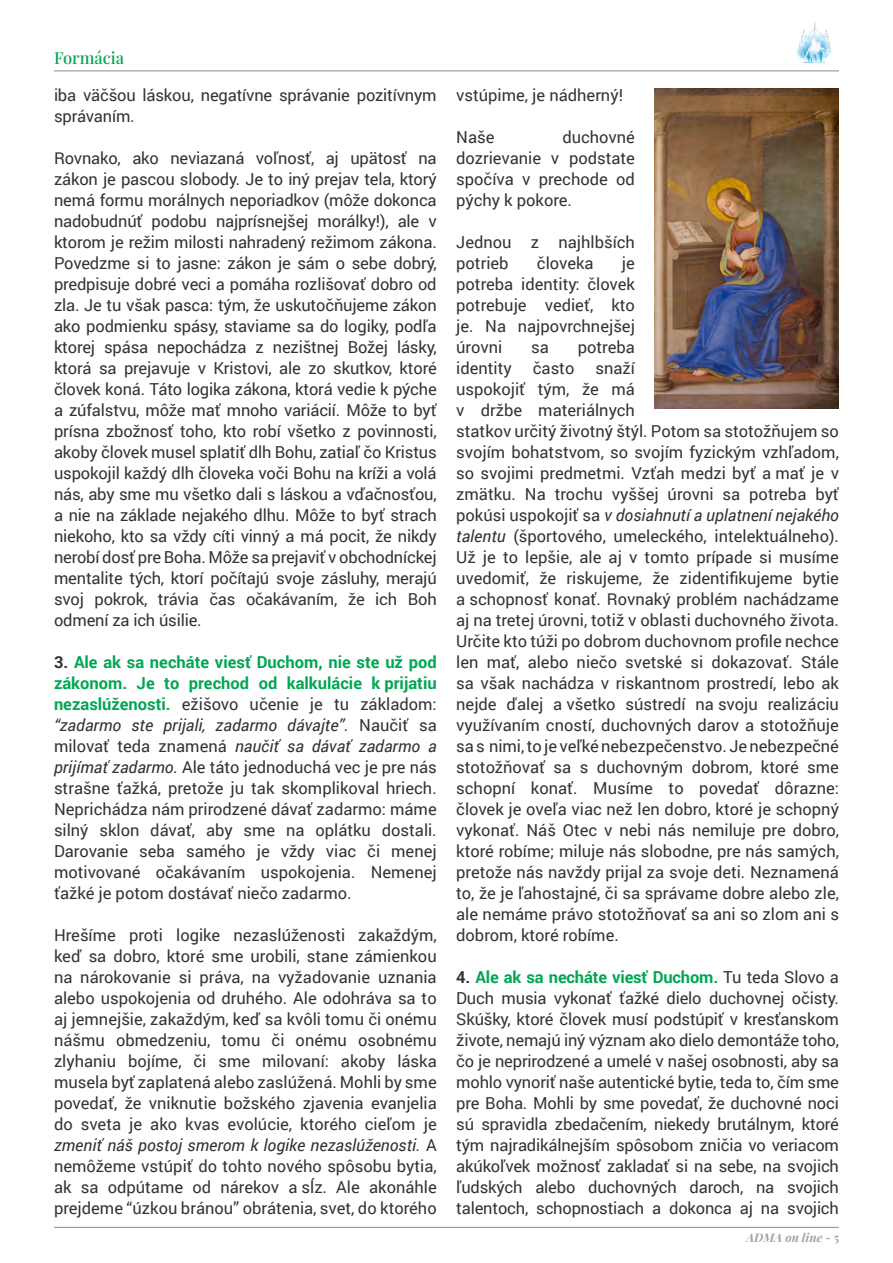
<style>
.page{position:relative;width:893px;height:1263px;background:#fff}
.page>*{position:absolute;margin:0;border:0;box-sizing:border-box;transform-origin:0 0}
.t1{font:16.5px/21px "Roboto";color:#333;text-align:justify}
.t2{font:500 16.5px "Playfair Display";color:#00a652}
.t3{font:italic 700 12px "Playfair Display";color:#a1a3a4}
.s1{font-weight:700}
.s2{font-weight:700;color:#00a652}
.s3{font-style:italic}
.s4{font-style:normal}
</style>
<div class="page">
<hr style="left:54px;top:1227px;width:785px;height:1px;background:#8a8c8e">
<hr style="left:54px;top:71px;width:785px;height:1px;background:#8a8c8e">
<img style="left:791px;top:23px;width:48px;height:48px">
<img style="left:654px;top:89px;width:185px;height:319px">
<p class="t2" style="left:54px;top:45px;width:72px">Formácia</p>
<p class="t1" style="left:54px;top:84px;width:384px">iba väčšou láskou, negatívne správanie pozitívnym správaním.</p>
<p class="t1" style="left:54px;top:147px;width:384px">Rovnako, ako neviazaná voľnosť, aj upätosť na zákon je pascou slobody. Je to iný prejav tela, ktorý nemá formu morálnych neporiadkov (môže dokonca nadobudnúť podobu najprísnejšej morálky!), ale v ktorom je režim milosti nahradený režimom zákona.<br>Povedzme si to jasne: zákon je sám o sebe dobrý, predpisuje dobré veci a pomáha rozlišovať dobro od zla. Je tu však pasca: tým, že uskutočňujeme zákon ako podmienku spásy, staviame sa do logiky, podľa ktorej spása nepochádza z nezištnej Božej lásky, ktorá sa prejavuje v Kristovi, ale zo skutkov, ktoré človek koná. Táto logika zákona, ktorá vedie k pýche a zúfalstvu, môže mať mnoho variácií. Môže to byť prísna zbožnosť toho, kto robí všetko z povinnosti, akoby človek musel splatiť dlh Bohu, zatiaľ čo Kristus uspokojil každý dlh človeka voči Bohu na kríži a volá nás, aby sme mu všetko dali s láskou a vďačnosťou, a nie na základe nejakého dlhu. Môže to byť strach niekoho, kto sa vždy cíti vinný a má pocit, že nikdy nerobí dosť pre Boha. Môže sa prejaviť v obchodníckej mentalite tých, ktorí počítajú svoje zásluhy, merajú svoj pokrok, trávia čas očakávaním, že ich Boh odmení za ich úsilie.</p>
<p class="t1" style="left:54px;top:651px;width:384px"><span class="s1">3.</span> <span class="s2">Ale ak sa necháte viesť Duchom, nie ste už pod zákonom. Je to prechod od kalkulácie k prijatiu nezaslúženosti.</span> ežišovo učenie je tu základom: <span class="s3">“zadarmo ste prijali, zadarmo dávajte”.</span> Naučiť sa milovať teda znamená <span class="s3">naučiť sa dávať zadarmo a prijímať zadarmo.</span> Ale táto jednoduchá vec je pre nás strašne ťažká, pretože ju tak skomplikoval hriech.<br>Neprichádza nám prirodzené dávať zadarmo: máme silný sklon dávať, aby sme na oplátku dostali.<br>Darovanie seba samého je vždy viac či menej motivované očakávaním uspokojenia. Nemenej ťažké je potom dostávať niečo zadarmo.</p>
<p class="t1" style="left:54px;top:924px;width:384px">Hrešíme proti logike nezaslúženosti zakaždým, keď sa dobro, ktoré sme urobili, stane zámienkou na nárokovanie si práva, na vyžadovanie uznania alebo uspokojenia od druhého. Ale odohráva sa to aj jemnejšie, zakaždým, keď sa kvôli tomu či onému nášmu obmedzeniu, tomu či onému osobnému zlyhaniu bojíme, či sme milovaní: akoby láska musela byť zaplatená alebo zaslúžená. Mohli by sme povedať, že vniknutie božského zjavenia evanjelia do sveta je ako kvas evolúcie, ktorého cieľom je <span class="s3">zmeniť náš postoj smerom k logike nezaslúženosti.</span> A nemôžeme vstúpiť do tohto nového spôsobu bytia, ak sa odpútame od nárekov a sĺz. Ale akonáhle prejdeme “úzkou bránou” obrátenia, svet, do ktorého</p>
<p class="t1" style="left:456px;top:84px;width:168px">vstúpime, je nádherný!</p>
<p class="t1" style="left:456px;top:125px;width:40px">Naše</p>
<p class="t1" style="left:456px;top:125px;width:180px;text-indent:106px">duchovné dozrievanie v podstate spočíva v prechode od pýchy k pokore.</p>
<p class="t1" style="left:456px;top:230px;width:180px">Jednou z najhlbších potrieb</p>
<p class="t1" style="left:456px;top:252px;width:180px;text-indent:166px">je potreba identity: človek potrebuje vedieť, kto je. Na najpovrchnejšej úrovni</p>
<p class="t1" style="left:537px;top:252px;width:58px">človeka</p>
<p class="t1" style="left:531px;top:336px;width:19px">sa</p>
<p class="t1" style="left:578px;top:336px;width:59px">potreba</p>
<p class="t1" style="left:456px;top:357px;width:57px">identity</p>
<p class="t1" style="left:533px;top:357px;width:43px">často</p>
<p class="t1" style="left:456px;top:357px;width:384px;text-align:left;text-indent:139px">snaží<br>uspokojiť tým, že má<br>v držbe materiálnych<br>statkov určitý životný štýl. Potom sa stotožňujem so svojím bohatstvom, so svojím fyzickým vzhľadom, so svojimi predmetmi. Vzťah medzi byť a mať je v zmätku. Na trochu vyššej úrovni sa potreba byť pokúsi uspokojiť sa <span class="s3">v dosiahnutí a uplatnení nejakého talentu</span> (športového, umeleckého, intelektuálneho).<br>Už je to lepšie, ale aj v tomto prípade si musíme uvedomiť, že riskujeme, že zidentifikujeme bytie a schopnosť konať. Rovnaký problém nachádzame aj na tretej úrovni, totiž v oblasti duchovného života.<br>Určite kto túži po dobrom duchovnom profile nechce len mať, alebo niečo svetské si dokazovať. Stále sa však nachádza v riskantnom prostredí, lebo ak nejde ďalej a všetko sústredí na svoju realizáciu využívaním cností, duchovných darov a stotožňuje sa s nimi, to je veľké nebezpečenstvo. Je nebezpečné stotožňovať sa s duchovným dobrom, ktoré sme schopní konať. Musíme to povedať dôrazne: človek je oveľa viac než len dobro, ktoré je schopný vykonať. Náš Otec v nebi nás nemiluje pre dobro, ktoré robíme; miluje nás slobodne, pre nás samých, pretože nás navždy prijal za svoje deti. Neznamená to, že je ľahostajné, či sa správame dobre alebo zle, ale nemáme právo stotožňovať sa ani so zlom ani s dobrom, ktoré robíme.</p>
<p class="t1" style="left:456px;top:966px;width:384px"><span class="s1">4.</span> <span class="s2">Ale ak sa necháte viesť Duchom.</span> Tu teda Slovo a Duch musia vykonať ťažké dielo duchovnej očisty.<br>Skúšky, ktoré človek musí podstúpiť v kresťanskom živote, nemajú iný význam ako dielo demontáže toho, čo je neprirodzené a umelé v našej osobnosti, aby sa mohlo vynoriť naše autentické bytie, teda to, čím sme pre Boha. Mohli by sme povedať, že duchovné noci sú spravidla zbedačením, niekedy brutálnym, ktoré tým najradikálnejším spôsobom zničia vo veriacom akúkoľvek možnosť zakladať si na sebe, na svojich ľudských alebo duchovných daroch, na svojich talentoch, schopnostiach a dokonca aj na svojich</p>
<p class="t3" style="left:746px;top:1228px;width:94px">ADMA on line <span class="s4">- 5</span></p>
</div>
